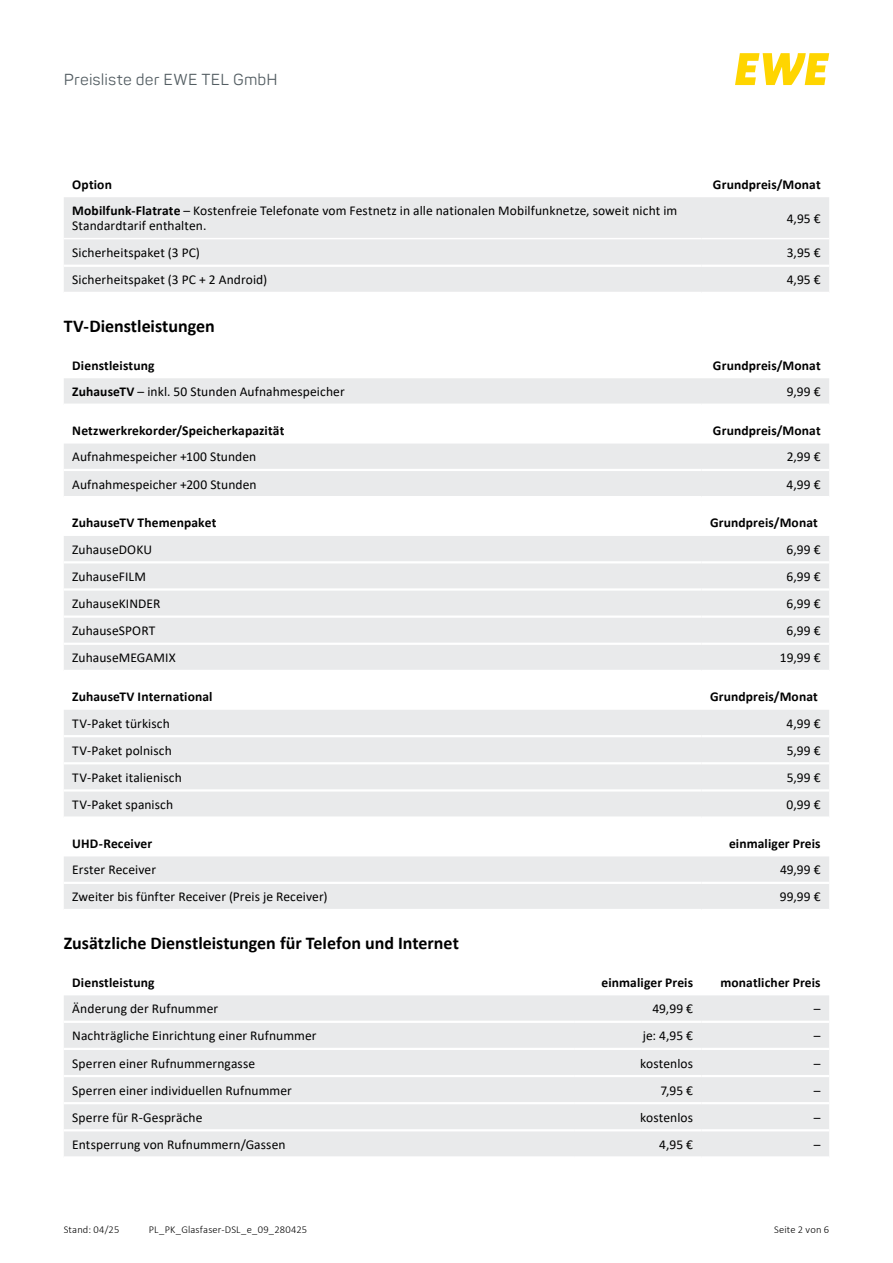
<style>
.page{position:relative;width:893px;height:1263px;background:#fff}
.page>*{position:absolute;margin:0;border:0;box-sizing:border-box;transform-origin:0 0}
.Überschriften_H2_H2_12pt{font:700 18px "Calibri";color:#000}
.t1{font:15.75px "Panton";letter-spacing:.005em;color:#535d62}
.Tabellen_P_TZ_9pt{font:13.5px/15px "Calibri";letter-spacing:.005em;color:#000}
.Tabellen_P_TH_9pt_bold{font:700 13.5px "Calibri";letter-spacing:.01em;color:#000}
.Tabellen_P_TZ_9pt_rechts{font:13.5px "Calibri";letter-spacing:.005em;color:#000}
.Tabellen_P_TH_9pt_bold_rechts{font:700 13.5px "Calibri";letter-spacing:.01em;color:#000}
.t2{font:300 10.5px "Calibri";letter-spacing:.015em;color:#000}
.s1{font-weight:700}
</style>
<div class="page">
<svg style="left:735px;top:53px;width:94px;height:32px"></svg>
<div style="left:64px;top:197px;width:765px;height:95px;background:#e9eaeb"></div>
<hr style="left:702px;top:265px;width:127px;height:2px;background:#fff">
<hr style="left:64px;top:265px;width:638px;height:2px;background:#fff">
<hr style="left:64px;top:238px;width:638px;height:1px;background:#fff">
<hr style="left:702px;top:238px;width:127px;height:1px;background:#fff">
<div style="left:64px;top:378px;width:765px;height:26px;background:#e9eaeb"></div>
<div style="left:64px;top:444px;width:765px;height:52px;background:#e9eaeb"></div>
<hr style="left:64px;top:469px;width:638px;height:2px;background:#fff">
<hr style="left:702px;top:469px;width:127px;height:2px;background:#fff">
<div style="left:64px;top:536px;width:765px;height:134px;background:#e9eaeb"></div>
<hr style="left:64px;top:561px;width:638px;height:2px;background:#fff">
<hr style="left:702px;top:561px;width:127px;height:2px;background:#fff">
<hr style="left:64px;top:588px;width:638px;height:3px;background:#fff">
<hr style="left:702px;top:588px;width:127px;height:3px;background:#fff">
<hr style="left:64px;top:615px;width:638px;height:3px;background:#fff">
<hr style="left:702px;top:615px;width:127px;height:3px;background:#fff">
<hr style="left:64px;top:643px;width:638px;height:2px;background:#fff">
<hr style="left:702px;top:643px;width:127px;height:2px;background:#fff">
<div style="left:64px;top:710px;width:765px;height:106px;background:#e9eaeb"></div>
<hr style="left:64px;top:735px;width:638px;height:2px;background:#fff">
<hr style="left:702px;top:735px;width:127px;height:2px;background:#fff">
<hr style="left:64px;top:762px;width:638px;height:2px;background:#fff">
<hr style="left:702px;top:762px;width:127px;height:2px;background:#fff">
<hr style="left:64px;top:789px;width:638px;height:2px;background:#fff">
<hr style="left:702px;top:789px;width:127px;height:2px;background:#fff">
<div style="left:64px;top:856px;width:765px;height:53px;background:#e9eaeb"></div>
<hr style="left:64px;top:882px;width:638px;height:2px;background:#fff">
<hr style="left:702px;top:882px;width:127px;height:2px;background:#fff">
<div style="left:64px;top:995px;width:765px;height:161px;background:#e9eaeb"></div>
<hr style="left:64px;top:1021px;width:510px;height:2px;background:#fff">
<hr style="left:574px;top:1021px;width:128px;height:2px;background:#fff">
<hr style="left:702px;top:1021px;width:127px;height:2px;background:#fff">
<hr style="left:64px;top:1048px;width:510px;height:2px;background:#fff">
<hr style="left:574px;top:1048px;width:128px;height:2px;background:#fff">
<hr style="left:702px;top:1048px;width:127px;height:2px;background:#fff">
<hr style="left:64px;top:1075px;width:510px;height:2px;background:#fff">
<hr style="left:574px;top:1075px;width:128px;height:2px;background:#fff">
<hr style="left:702px;top:1075px;width:127px;height:2px;background:#fff">
<hr style="left:64px;top:1102px;width:510px;height:2px;background:#fff">
<hr style="left:574px;top:1102px;width:128px;height:2px;background:#fff">
<hr style="left:702px;top:1102px;width:127px;height:2px;background:#fff">
<hr style="left:64px;top:1129px;width:510px;height:2px;background:#fff">
<hr style="left:574px;top:1129px;width:128px;height:2px;background:#fff">
<hr style="left:702px;top:1129px;width:127px;height:2px;background:#fff">
<p class="t1" style="left:64px;top:70px;width:215px">Preisliste der EWE TEL GmbH</p>
<p class="Tabellen_P_TH_9pt_bold" style="left:72px;top:175px;width:41px">Option</p>
<p class="Tabellen_P_TH_9pt_bold" style="left:713px;top:175px;width:109px">Grundpreis/Monat</p>
<p class="Tabellen_P_TZ_9pt" style="left:72px;top:203px;width:607px"><span class="s1">Mobilfunk-Flatrate</span> – Kostenfreie Telefonate vom Festnetz in alle nationalen Mobilfunknetze, soweit nicht im<br>Standardtarif enthalten.</p>
<p class="Tabellen_P_TZ_9pt_rechts" style="left:787px;top:209px;width:35px">4,95 €</p>
<p class="Tabellen_P_TZ_9pt" style="left:72px;top:245px;width:129px">Sicherheitspaket (3 PC)</p>
<p class="Tabellen_P_TZ_9pt_rechts" style="left:787px;top:243px;width:35px">3,95 €</p>
<p class="Tabellen_P_TZ_9pt" style="left:72px;top:272px;width:197px">Sicherheitspaket (3 PC + 2 Android)</p>
<p class="Tabellen_P_TZ_9pt_rechts" style="left:787px;top:270px;width:35px">4,95 €</p>
<h2 class="Überschriften_H2_H2_12pt" style="left:64px;top:313px;width:153px">TV-Dienstleistungen</h2>
<p class="Tabellen_P_TH_9pt_bold" style="left:72px;top:356px;width:84px">Dienstleistung</p>
<p class="Tabellen_P_TH_9pt_bold_rechts" style="left:713px;top:356px;width:109px">Grundpreis/Monat</p>
<p class="Tabellen_P_TZ_9pt" style="left:72px;top:384px;width:274px"><span class="s1">ZuhauseTV</span> – inkl. 50 Stunden Aufnahmespeicher</p>
<p class="Tabellen_P_TZ_9pt_rechts" style="left:787px;top:382px;width:35px">9,99 €</p>
<p class="Tabellen_P_TH_9pt_bold" style="left:72px;top:421px;width:214px">Netzwerkrekorder/Speicherkapazität</p>
<p class="Tabellen_P_TH_9pt_bold_rechts" style="left:713px;top:421px;width:109px">Grundpreis/Monat</p>
<p class="Tabellen_P_TZ_9pt" style="left:72px;top:449px;width:186px">Aufnahmespeicher +100 Stunden</p>
<p class="Tabellen_P_TZ_9pt_rechts" style="left:787px;top:448px;width:35px">2,99 €</p>
<p class="Tabellen_P_TZ_9pt" style="left:72px;top:476px;width:186px">Aufnahmespeicher +200 Stunden</p>
<p class="Tabellen_P_TZ_9pt_rechts" style="left:787px;top:475px;width:36px">4,99 €</p>
<p class="Tabellen_P_TH_9pt_bold" style="left:72px;top:513px;width:146px">ZuhauseTV Themenpaket</p>
<p class="Tabellen_P_TH_9pt_bold" style="left:710px;top:513px;width:109px">Grundpreis/Monat</p>
<p class="Tabellen_P_TZ_9pt" style="left:72px;top:541px;width:81px">ZuhauseDOKU</p>
<p class="Tabellen_P_TZ_9pt_rechts" style="left:787px;top:540px;width:36px">6,99 €</p>
<p class="Tabellen_P_TZ_9pt" style="left:72px;top:569px;width:75px">ZuhauseFILM</p>
<p class="Tabellen_P_TZ_9pt_rechts" style="left:787px;top:567px;width:36px">6,99 €</p>
<p class="Tabellen_P_TZ_9pt" style="left:72px;top:596px;width:90px">ZuhauseKINDER</p>
<p class="Tabellen_P_TZ_9pt_rechts" style="left:787px;top:594px;width:36px">6,99 €</p>
<p class="Tabellen_P_TZ_9pt" style="left:72px;top:623px;width:85px">ZuhauseSPORT</p>
<p class="Tabellen_P_TZ_9pt_rechts" style="left:787px;top:621px;width:36px">6,99 €</p>
<p class="Tabellen_P_TZ_9pt" style="left:72px;top:650px;width:105px">ZuhauseMEGAMIX</p>
<p class="Tabellen_P_TZ_9pt_rechts" style="left:780px;top:648px;width:42px">19,99 €</p>
<p class="Tabellen_P_TH_9pt_bold" style="left:72px;top:687px;width:142px">ZuhauseTV International</p>
<p class="Tabellen_P_TH_9pt_bold" style="left:710px;top:687px;width:109px">Grundpreis/Monat</p>
<p class="Tabellen_P_TZ_9pt" style="left:72px;top:715px;width:99px">TV-Paket türkisch</p>
<p class="Tabellen_P_TZ_9pt_rechts" style="left:787px;top:714px;width:36px">4,99 €</p>
<p class="Tabellen_P_TZ_9pt" style="left:72px;top:742px;width:101px">TV-Paket polnisch</p>
<p class="Tabellen_P_TZ_9pt_rechts" style="left:787px;top:741px;width:35px">5,99 €</p>
<p class="Tabellen_P_TZ_9pt" style="left:72px;top:770px;width:111px">TV-Paket italienisch</p>
<p class="Tabellen_P_TZ_9pt_rechts" style="left:787px;top:768px;width:35px">5,99 €</p>
<p class="Tabellen_P_TZ_9pt" style="left:72px;top:797px;width:102px">TV-Paket spanisch</p>
<p class="Tabellen_P_TZ_9pt_rechts" style="left:787px;top:795px;width:36px">0,99 €</p>
<p class="Tabellen_P_TH_9pt_bold" style="left:72px;top:834px;width:81px">UHD-Receiver</p>
<p class="Tabellen_P_TH_9pt_bold_rechts" style="left:729px;top:834px;width:93px">einmaliger Preis</p>
<p class="Tabellen_P_TZ_9pt" style="left:72px;top:862px;width:85px">Erster Receiver</p>
<p class="Tabellen_P_TZ_9pt_rechts" style="left:780px;top:860px;width:42px">49,99 €</p>
<p class="Tabellen_P_TZ_9pt" style="left:72px;top:889px;width:257px">Zweiter bis fünfter Receiver (Preis je Receiver)</p>
<p class="Tabellen_P_TZ_9pt_rechts" style="left:780px;top:888px;width:42px">99,99 €</p>
<h2 class="Überschriften_H2_H2_12pt" style="left:64px;top:930px;width:397px">Zusätzliche Dienstleistungen für Telefon und Internet</h2>
<p class="Tabellen_P_TH_9pt_bold" style="left:72px;top:973px;width:84px">Dienstleistung</p>
<p class="Tabellen_P_TH_9pt_bold_rechts" style="left:601px;top:973px;width:93px">einmaliger Preis</p>
<p class="Tabellen_P_TH_9pt_bold_rechts" style="left:720px;top:973px;width:102px">monatlicher Preis</p>
<p class="Tabellen_P_TZ_9pt" style="left:72px;top:1001px;width:147px">Änderung der Rufnummer</p>
<p class="Tabellen_P_TZ_9pt_rechts" style="left:652px;top:999px;width:42px">49,99 €</p>
<p class="Tabellen_P_TZ_9pt_rechts" style="left:814px;top:999px;width:8px">–</p>
<p class="Tabellen_P_TZ_9pt" style="left:72px;top:1028px;width:246px">Nachträgliche Einrichtung einer Rufnummer</p>
<p class="Tabellen_P_TZ_9pt_rechts" style="left:643px;top:1026px;width:52px">je: 4,95 €</p>
<p class="Tabellen_P_TZ_9pt_rechts" style="left:814px;top:1026px;width:8px">–</p>
<p class="Tabellen_P_TZ_9pt" style="left:72px;top:1055px;width:184px">Sperren einer Rufnummerngasse</p>
<p class="Tabellen_P_TZ_9pt_rechts" style="left:640px;top:1054px;width:54px">kostenlos</p>
<p class="Tabellen_P_TZ_9pt_rechts" style="left:814px;top:1054px;width:8px">–</p>
<p class="Tabellen_P_TZ_9pt" style="left:72px;top:1082px;width:221px">Sperren einer individuellen Rufnummer</p>
<p class="Tabellen_P_TZ_9pt_rechts" style="left:660px;top:1081px;width:34px">7,95 €</p>
<p class="Tabellen_P_TZ_9pt_rechts" style="left:814px;top:1081px;width:8px">–</p>
<p class="Tabellen_P_TZ_9pt" style="left:72px;top:1109px;width:132px">Sperre für R-Gespräche</p>
<p class="Tabellen_P_TZ_9pt_rechts" style="left:640px;top:1108px;width:54px">kostenlos</p>
<p class="Tabellen_P_TZ_9pt_rechts" style="left:814px;top:1108px;width:8px">–</p>
<p class="Tabellen_P_TZ_9pt" style="left:72px;top:1136px;width:215px">Entsperrung von Rufnummern/Gassen</p>
<p class="Tabellen_P_TZ_9pt_rechts" style="left:659px;top:1135px;width:35px">4,95 €</p>
<p class="Tabellen_P_TZ_9pt_rechts" style="left:814px;top:1135px;width:8px">–</p>
<p class="t2" style="left:64px;top:1223px;width:57px">Stand: 04/25</p>
<p class="t2" style="left:149px;top:1223px;width:160px">PL_PK_Glasfaser-DSL_e_09_280425</p>
<p class="t2" style="left:774px;top:1223px;width:57px">Seite 2 von 6</p>
</div>
